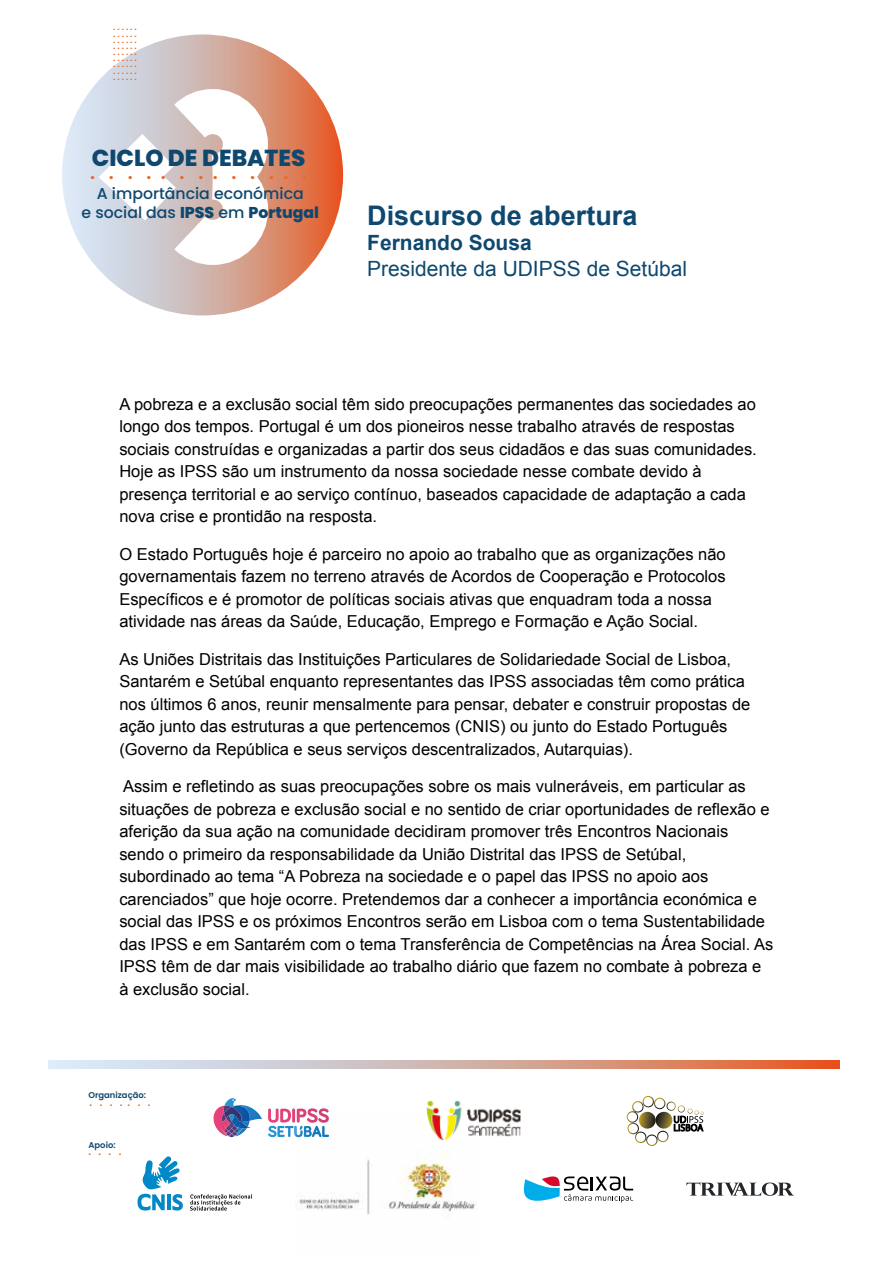
<style>
.page{position:relative;width:893px;height:1263px;background:#fff}
.page>*{position:absolute;margin:0;border:0;box-sizing:border-box;transform-origin:0 0}
.t1{font:700 27px "Arial";color:#0f486f}
.t2{font:800 23.1px "Poppins";color:#0f486f}
.t3{font:21px "Arial";color:#0f486f}
.t4{font:700 21px "Arial";color:#0f486f}
.t5{font:600 19.35px "Poppins";color:#e9692c}
.t6{font:16.5px/22.5px "Arial";color:#000}
.t7{font:500 15.75px/18.9px "Poppins";color:#0f486f;text-align:center}
.t8{font:600 10.35px "Poppins";color:#e9692c}
.t9{font:600 8.7px/6.1px "Poppins";color:#e9692c;text-align:justify}
.t10{font:600 8.4px "Poppins";color:#0f486f}
.s1{font-weight:800}
</style>
<div class="page">
<img style="left:62px;top:34px;width:281px;height:281px;border-radius:140px">
<svg style="left:627px;top:1096px;width:77px;height:50px"></svg>
<svg style="left:523px;top:1176px;width:110px;height:27px"></svg>
<svg style="left:686px;top:1182px;width:108px;height:14px"></svg>
<svg style="left:137px;top:1156px;width:46px;height:55px"></svg>
<svg style="left:190px;top:1194px;width:62px;height:16px"></svg>
<img style="left:297px;top:1137px;width:180px;height:78px">
<svg style="left:213px;top:1098px;width:49px;height:39px"></svg>
<img style="left:230px;top:1106px;width:20px;height:22px">
<img style="left:224px;top:1107px;width:18px;height:19px">
<svg style="left:268px;top:1108px;width:61px;height:29px"></svg>
<img style="left:299px;top:1126px;width:30px;height:11px">
<img style="left:427px;top:1101px;width:93px;height:36px">
<img style="left:427px;top:1115px;width:51px;height:24px">
<img style="left:49px;top:1060px;width:790px;height:8px">
<svg style="left:66px;top:67px;width:225px;height:220px"></svg>
<p class="t9" style="left:113px;top:24px;width:25px">. . . . . . . . . . . . . . . . . . . . . . . . . . . . . . . . . . . . . . . . . . . . . . . . . . . . . .</p>
<h2 class="t2" style="left:92px;top:144px;width:215px">CICLO DE DEBATES</h2>
<p class="t5" style="left:90px;top:161px;width:219px">. . . . . . . . . . . . .</p>
<p class="t7" style="left:82px;top:184px;width:239px">A importância económica<br>e social das <span class="s1">IPSS</span> em <span class="s1">Portugal</span></p>
<h1 class="t1" style="left:367px;top:198px;width:272px">Discurso de abertura</h1>
<p class="t4" style="left:367px;top:229px;width:166px">Fernando Sousa</p>
<p class="t3" style="left:367px;top:254px;width:321px">Presidente da UDIPSS de Setúbal</p>
<p class="t6" style="left:119px;top:393px;width:639px">A pobreza e a exclusão social têm sido preocupações permanentes das sociedades ao longo dos tempos. Portugal é um dos pioneiros nesse trabalho através de respostas sociais construídas e organizadas a partir dos seus cidadãos e das suas comunidades.<br>Hoje as IPSS são um instrumento da nossa sociedade nesse combate devido à presença territorial e ao serviço contínuo, baseados capacidade de adaptação a cada nova crise e prontidão na resposta.</p>
<p class="t6" style="left:119px;top:543px;width:608px">O Estado Português hoje é parceiro no apoio ao trabalho que as organizações não governamentais fazem no terreno através de Acordos de Cooperação e Protocolos Específicos e é promotor de políticas sociais ativas que enquadram toda a nossa atividade nas áreas da Saúde, Educação, Emprego e Formação e Ação Social.</p>
<p class="t6" style="left:119px;top:648px;width:632px">As Uniões Distritais das Instituições Particulares de Solidariedade Social de Lisboa, Santarém e Setúbal enquanto representantes das IPSS associadas têm como prática nos últimos 6 anos, reunir mensalmente para pensar, debater e construir propostas de ação junto das estruturas a que pertencemos (CNIS) ou junto do Estado Português (Governo da República e seus serviços descentralizados, Autarquias).</p>
<p class="t6" style="left:119px;top:775px;width:655px">Assim e refletindo as suas preocupações sobre os mais vulneráveis, em particular as situações de pobreza e exclusão social e no sentido de criar oportunidades de reflexão e aferição da sua ação na comunidade decidiram promover três Encontros Nacionais sendo o primeiro da responsabilidade da União Distrital das IPSS de Setúbal, subordinado ao tema “A Pobreza na sociedade e o papel das IPSS no apoio aos carenciados” que hoje ocorre. Pretendemos dar a conhecer a importância económica e social das IPSS e os próximos Encontros serão em Lisboa com o tema Sustentabilidade das IPSS e em Santarém com o tema Transferência de Competências na Área Social. As IPSS têm de dar mais visibilidade ao trabalho diário que fazem no combate à pobreza e à exclusão social.</p>
<p class="t10" style="left:89px;top:1090px;width:59px">Organização:</p>
<p class="t8" style="left:90px;top:1096px;width:63px">. . . . . . .</p>
<p class="t10" style="left:89px;top:1140px;width:29px">Apoio:</p>
<p class="t8" style="left:88px;top:1146px;width:35px">. . . .</p>
</div>
